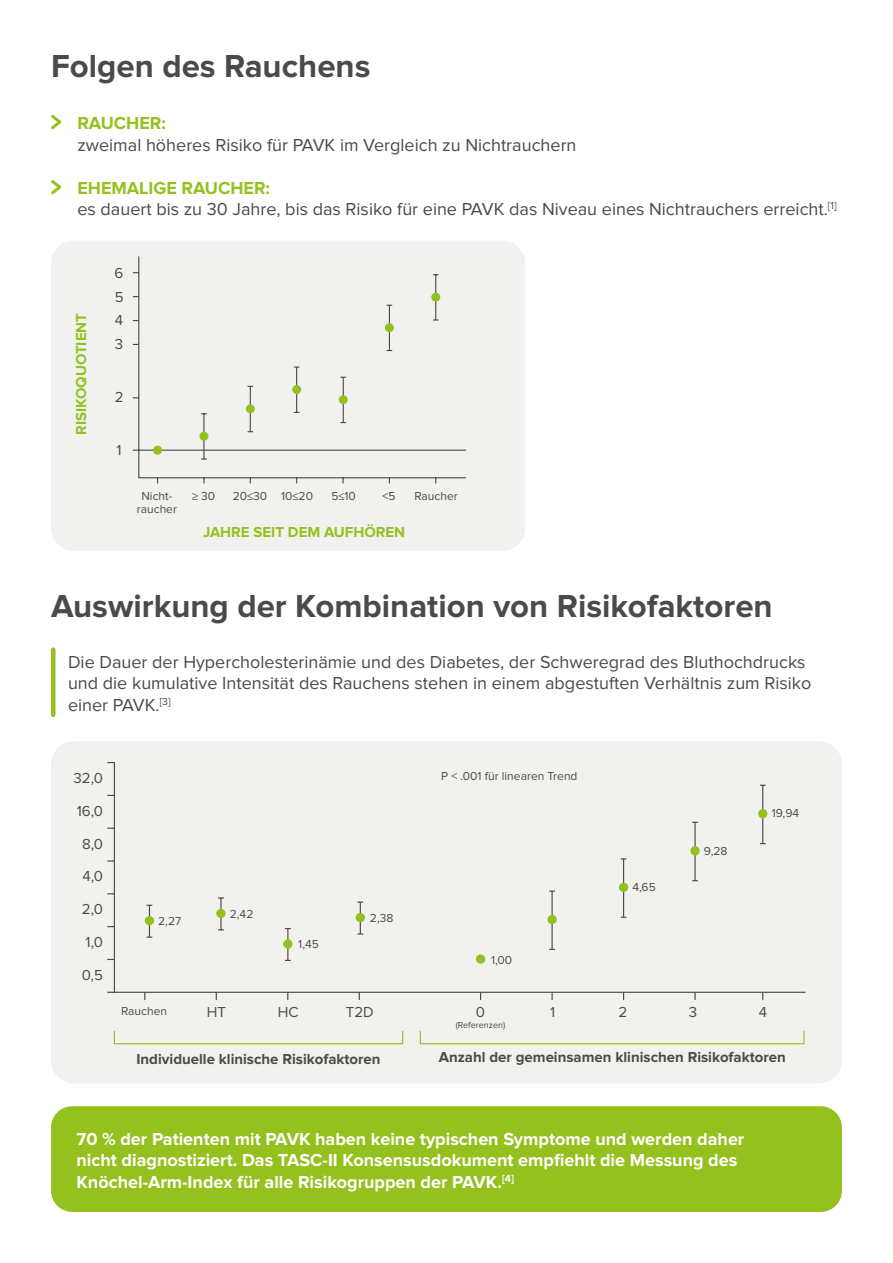
<style>
.page{position:relative;width:893px;height:1263px;background:#fff}
.page>*{position:absolute;margin:0;border:0;box-sizing:border-box;transform-origin:0 0}
.t1{font:700 33px "Proxima Nova";color:#4a4a49}
.t2{font:18px/21.6px "Proxima Nova";color:#4a4a49}
.t3{font:700 18px/21.6px "Proxima Nova";color:#fff}
.t4{font:700 18px "Proxima Nova";color:#95c11f}
.t5{font:700 15px "Proxima Nova";color:#4a4a49}
.t6{font:15px "Proxima Nova";color:#4a4a49}
.t7{font:700 15px "Proxima Nova";color:#95c11f}
.t8{font:12px/13.5px "Proxima Nova";color:#4a4a49;text-align:center}
.t9{font:9px "Proxima Nova";color:#4a4a49}
.s1{font-weight:700;color:#95c11f}
</style>
<div class="page">
<svg style="left:51px;top:114px;width:11px;height:16px"></svg>
<svg style="left:51px;top:180px;width:11px;height:15px"></svg>
<div style="left:51px;top:241px;width:474px;height:310px;background:#f1f1f0;border-radius:23px"></div>
<svg style="left:132px;top:256px;width:335px;height:228px"></svg>
<div style="left:153px;top:446px;width:9px;height:9px;background:#95c11f;border-radius:50%"></div>
<hr style="left:203px;top:414px;width:1px;height:45px;background:#4a4a49">
<svg style="left:201px;top:458px;width:6px;height:2px"></svg>
<div style="left:199px;top:432px;width:9px;height:9px;background:#95c11f;border-radius:50%"></div>
<hr style="left:250px;top:386px;width:1px;height:45px;background:#4a4a49">
<div style="left:246px;top:404px;width:9px;height:9px;background:#95c11f;border-radius:50%"></div>
<hr style="left:296px;top:367px;width:1px;height:45px;background:#4a4a49">
<div style="left:292px;top:385px;width:9px;height:9px;background:#95c11f;border-radius:50%"></div>
<hr style="left:343px;top:377px;width:1px;height:45px;background:#4a4a49">
<div style="left:339px;top:395px;width:9px;height:9px;background:#95c11f;border-radius:50%"></div>
<hr style="left:389px;top:305px;width:1px;height:45px;background:#4a4a49">
<div style="left:385px;top:323px;width:9px;height:9px;background:#95c11f;border-radius:50%"></div>
<hr style="left:435px;top:275px;width:1px;height:45px;background:#4a4a49">
<div style="left:431px;top:293px;width:9px;height:9px;background:#95c11f;border-radius:50%"></div>
<div style="left:51px;top:650px;width:5px;height:65px;background:#95c11f"></div>
<div style="left:51px;top:741px;width:791px;height:342px;background:#f1f1f0;border-radius:23px"></div>
<svg style="left:107px;top:762px;width:699px;height:238px"></svg>
<div style="left:145px;top:916px;width:9px;height:9px;background:#95c11f;border-radius:50%"></div>
<hr style="left:220px;top:898px;width:2px;height:31px;background:#4a4a49">
<div style="left:216px;top:909px;width:10px;height:9px;background:#95c11f;border-radius:50%"></div>
<hr style="left:287px;top:928px;width:1px;height:32px;background:#4a4a49">
<div style="left:283px;top:939px;width:10px;height:10px;background:#95c11f;border-radius:50%"></div>
<hr style="left:360px;top:902px;width:1px;height:32px;background:#4a4a49">
<div style="left:356px;top:913px;width:9px;height:9px;background:#95c11f;border-radius:50%"></div>
<div style="left:476px;top:954px;width:9px;height:10px;background:#95c11f;border-radius:50%"></div>
<hr style="left:551px;top:891px;width:2px;height:58px;background:#4a4a49">
<div style="left:547px;top:915px;width:10px;height:9px;background:#95c11f;border-radius:50%"></div>
<hr style="left:623px;top:859px;width:1px;height:58px;background:#4a4a49">
<div style="left:619px;top:883px;width:9px;height:9px;background:#95c11f;border-radius:50%"></div>
<hr style="left:694px;top:822px;width:2px;height:58px;background:#4a4a49">
<div style="left:690px;top:846px;width:10px;height:9px;background:#95c11f;border-radius:50%"></div>
<hr style="left:762px;top:785px;width:1px;height:58px;background:#4a4a49">
<div style="left:758px;top:809px;width:9px;height:9px;background:#95c11f;border-radius:50%"></div>
<svg style="left:551px;top:992px;width:2px;height:8px"></svg>
<svg style="left:694px;top:992px;width:2px;height:8px"></svg>
<svg style="left:113px;top:1030px;width:692px;height:15px"></svg>
<div style="left:51px;top:1106px;width:791px;height:106px;background:#95c11f;border-radius:21px"></div>
<h1 class="t1" style="left:51px;top:49px;width:321px">Folgen des Rauchens</h1>
<p class="t4" style="left:77px;top:114px;width:90px">RAUCHER:</p>
<p class="t2" style="left:77px;top:134px;width:501px">zweimal höheres Risiko für PAVK im Vergleich zu Nichtrauchern</p>
<p class="t2" style="left:77px;top:177px;width:761px"><span class="s1">EHEMALIGE RAUCHER:<br></span>es dauert bis zu 30 Jahre, bis das Risiko für eine PAVK das Niveau eines Nichtrauchers erreicht.<sup>[1]</sup></p>
<p class="t6" style="left:115px;top:266px;width:10px">6</p>
<p class="t7" style="left:73px;top:435px;width:124px;rotate:-90deg">RISIKOQUOTIENT</p>
<p class="t6" style="left:115px;top:289px;width:10px">5</p>
<p class="t6" style="left:115px;top:313px;width:10px">4</p>
<p class="t6" style="left:115px;top:337px;width:10px">3</p>
<p class="t6" style="left:115px;top:390px;width:10px">2</p>
<p class="t6" style="left:117px;top:443px;width:7px">1</p>
<p class="t8" style="left:137px;top:489px;width:42px">Nicht&shy;raucher</p>
<p class="t8" style="left:192px;top:489px;width:25px">≥ 30</p>
<p class="t8" style="left:233px;top:489px;width:82px">20≤30 10≤20</p>
<p class="t8" style="left:331px;top:489px;width:26px">5≤10</p>
<p class="t8" style="left:382px;top:489px;width:15px">&lt;5</p>
<p class="t8" style="left:414px;top:489px;width:45px">Raucher</p>
<p class="t7" style="left:203px;top:524px;width:204px">JAHRE SEIT DEM AUFHÖREN</p>
<h1 class="t1" style="left:51px;top:588px;width:723px">Auswirkung der Kombination von Risikofaktoren</h1>
<p class="t2" style="left:68px;top:651px;width:745px">Die Dauer der Hypercholesterinämie und des Diabetes, der Schweregrad des Bluthochdrucks und die kumulative Intensität des Rauchens stehen in einem abgestuften Verhältnis zum Risiko einer PAVK.<sup>[3]</sup></p>
<p class="t6" style="left:74px;top:771px;width:31px">32,0</p>
<p class="t6" style="left:77px;top:803px;width:28px">16,0</p>
<p class="t6" style="left:82px;top:836px;width:22px">8,0</p>
<p class="t6" style="left:82px;top:869px;width:22px">4,0</p>
<p class="t6" style="left:82px;top:902px;width:22px">2,0</p>
<p class="t6" style="left:86px;top:935px;width:19px">1,0</p>
<p class="t6" style="left:82px;top:967px;width:23px">0,5</p>
<p class="t8" style="left:158px;top:914px;width:25px">2,27</p>
<p class="t8" style="left:121px;top:1004px;width:47px">Rauchen</p>
<p class="t8" style="left:230px;top:907px;width:25px">2,42</p>
<p class="t8" style="left:298px;top:937px;width:22px">1,45</p>
<p class="t8" style="left:441px;top:770px;width:138px">P &lt; .001 für linearen Trend</p>
<p class="t8" style="left:370px;top:911px;width:25px">2,38</p>
<p class="t8" style="left:491px;top:953px;width:23px">1,00</p>
<p class="t8" style="left:632px;top:881px;width:25px">4,65</p>
<p class="t8" style="left:704px;top:845px;width:25px">9,28</p>
<p class="t8" style="left:772px;top:807px;width:29px">19,94</p>
<p class="t6" style="left:207px;top:1005px;width:21px">HT</p>
<p class="t6" style="left:278px;top:1005px;width:22px">HC</p>
<p class="t6" style="left:346px;top:1005px;width:29px">T2D</p>
<p class="t6" style="left:550px;top:1005px;width:7px">1</p>
<p class="t6" style="left:618px;top:1005px;width:10px">2</p>
<p class="t6" style="left:689px;top:1005px;width:10px">3</p>
<p class="t6" style="left:759px;top:1005px;width:10px">4</p>
<p class="t6" style="left:476px;top:1005px;width:11px">0</p>
<p class="t9" style="left:456px;top:1020px;width:51px">(Referenzen)</p>
<p class="t5" style="left:136px;top:1051px;width:246px">Individuelle klinische Risikofaktoren</p>
<p class="t5" style="left:439px;top:1049px;width:348px">Anzahl der gemeinsamen klinischen Risikofaktoren</p>
<p class="t3" style="left:77px;top:1128px;width:669px">70 % der Patienten mit PAVK haben keine typischen Symptome und werden daher nicht diagnostiziert. Das TASC-II Konsensusdokument empfiehlt die Messung des<br>Knöchel-Arm-Index für alle Risikogruppen der PAVK.<sup>[4]</sup></p>
</div>
